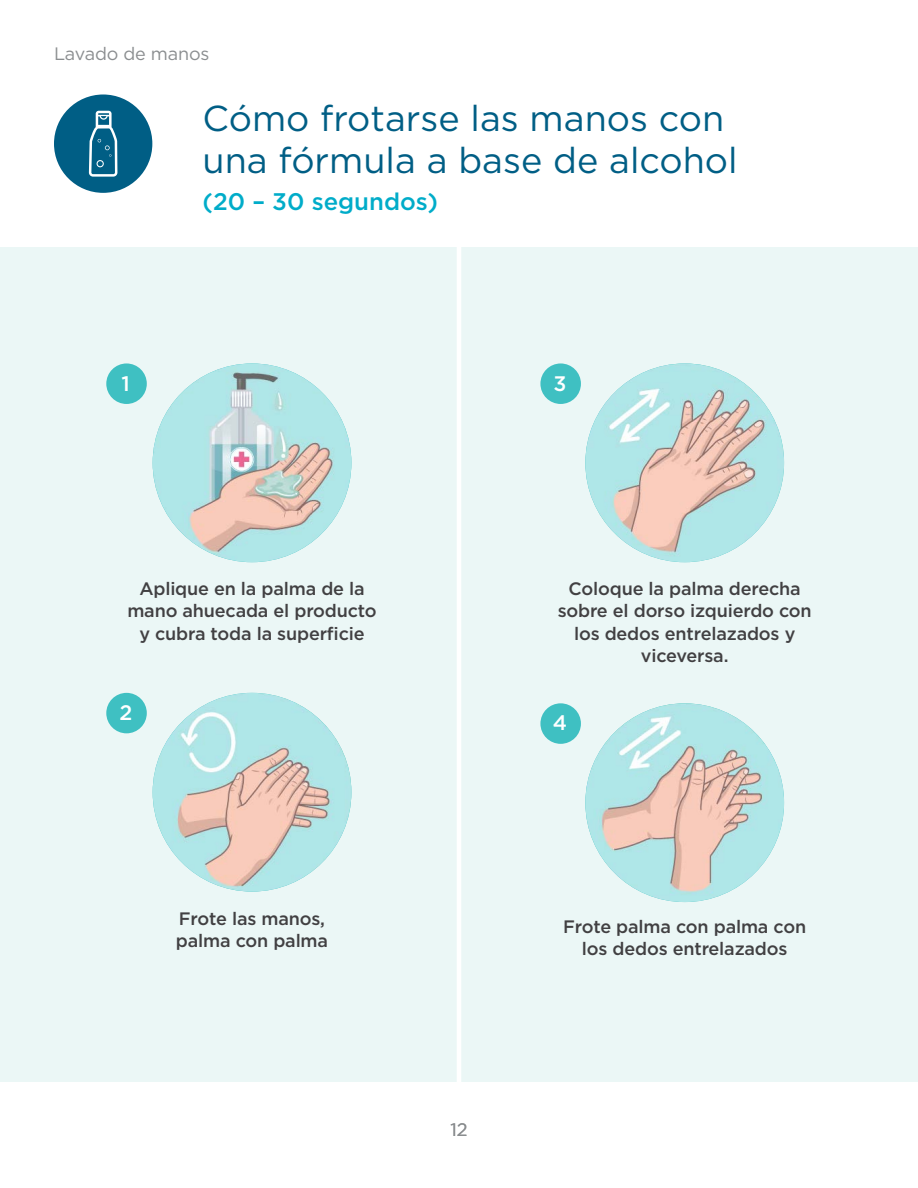
<style>
.page{position:relative;width:918px;height:1188px;background:#fff}
.page>*{position:absolute;margin:0;border:0;box-sizing:border-box;transform-origin:0 0}
.t1{font:36px/42px "Gotham";color:#005e85}
.t2{font:500 24px "Gotham";color:#00acc9}
.t3{font:500 21px "Gotham";color:#fff}
.t4{font:500 18px/22.5px "Gotham";letter-spacing:-.01em;color:#414042;text-align:center}
.t5{font:18px "Gotham";letter-spacing:-.01em;color:#8b8e90}
</style>
<div class="page">
<div style="left:0;top:247px;width:918px;height:835px;background:#ebf7f6"></div>
<hr style="left:457px;top:236px;width:4px;height:861px;background:#fff">
<div style="left:54px;top:94px;width:98px;height:99px;background:#005e85;border-radius:50%"></div>
<svg style="left:89px;top:111px;width:28px;height:66px"></svg>
<div style="left:106px;top:363px;width:41px;height:41px;background:#3fc0c2;border-radius:50%"></div>
<div style="left:106px;top:693px;width:41px;height:40px;background:#3fc0c2;border-radius:50%"></div>
<img style="left:153px;top:363px;width:198px;height:199px;border-radius:99px">
<img style="left:153px;top:693px;width:198px;height:199px;border-radius:99px">
<div style="left:540px;top:363px;width:41px;height:41px;background:#3fc0c2;border-radius:50%"></div>
<div style="left:540px;top:703px;width:41px;height:41px;background:#3fc0c2;border-radius:50%"></div>
<img style="left:585px;top:363px;width:199px;height:199px;border-radius:99px">
<img style="left:585px;top:703px;width:199px;height:199px;border-radius:99px">
<p class="t5" style="left:54px;top:42px;width:157px">Lavado de manos</p>
<p class="t3" style="left:122px;top:369px;width:10px">1</p>
<h1 class="t1" style="left:203px;top:96px;width:537px">Cómo frotarse las manos con una fórmula a base de alcohol</h1>
<h2 class="t2" style="left:203px;top:185px;width:237px">(20 – 30 segundos)</h2>
<p class="t3" style="left:553px;top:369px;width:14px">3</p>
<p class="t4" style="left:127px;top:577px;width:251px">Aplique en la palma de la mano ahuecada el producto y cubra toda la superfcie</p>
<p class="t3" style="left:119px;top:699px;width:14px">2</p>
<p class="t4" style="left:179px;top:907px;width:148px">Frote las manos,</p>
<p class="t4" style="left:176px;top:929px;width:154px">palma con palma</p>
<p class="t5" style="left:450px;top:1119px;width:19px">12</p>
<p class="t4" style="left:558px;top:577px;width:256px">Coloque la palma derecha sobre el dorso izquierdo con los dedos entrelazados y viceversa.</p>
<p class="t3" style="left:553px;top:709px;width:16px">4</p>
<p class="t4" style="left:563px;top:915px;width:244px">Frote palma con palma con los dedos entrelazados</p>
</div>
